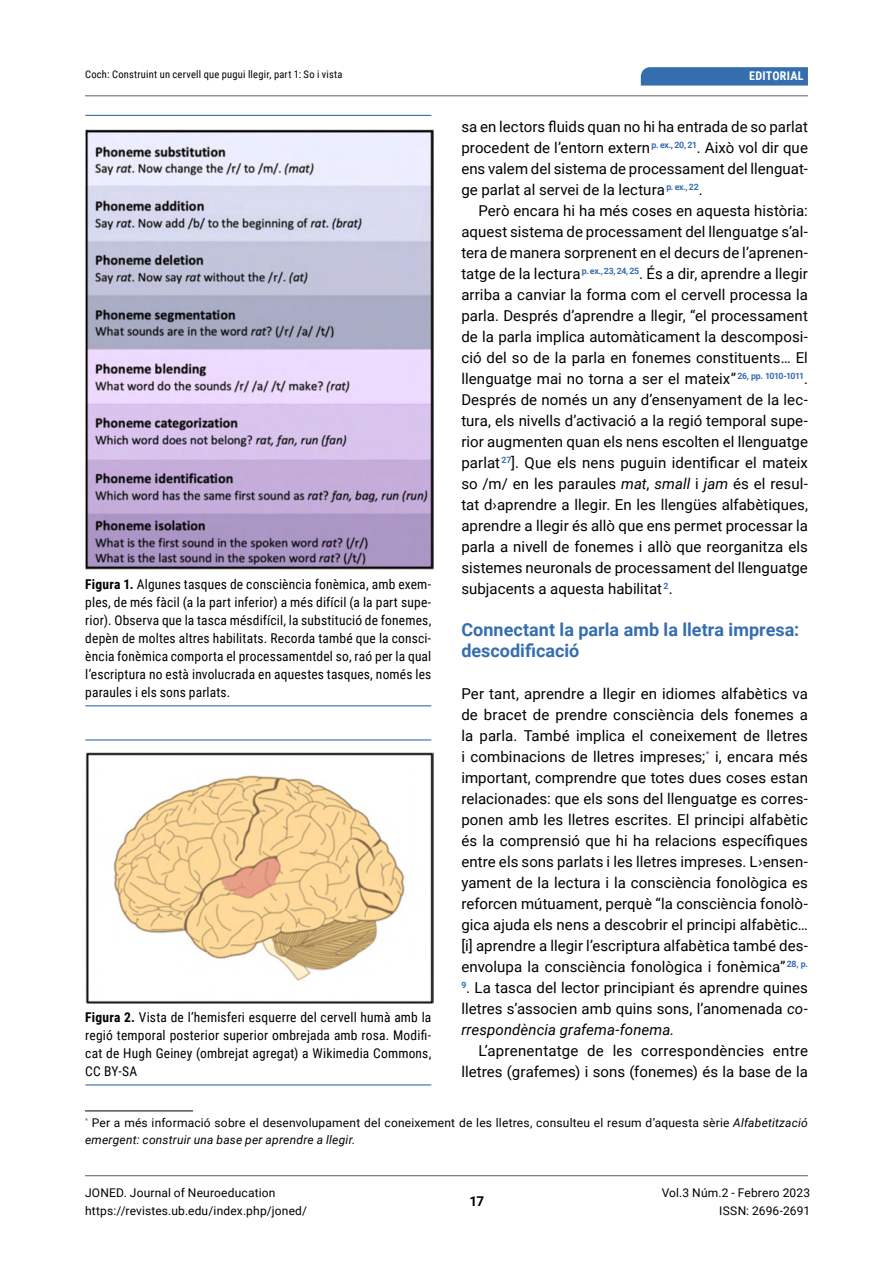
<style>
.page{position:relative;width:893px;height:1263px;background:#fff}
.page>*{position:absolute;margin:0;border:0;box-sizing:border-box;transform-origin:0 0}
.t1{font:700 18px/21px "Roboto";color:#356eaf}
.t2{font:15px/21px "Roboto";letter-spacing:.005em;color:#000;text-align:justify}
.t3{font:13.5px/18px "Roboto Condensed";letter-spacing:.01em;color:#000;text-align:justify}
.t4{font:700 13.5px "Roboto";color:#000}
.t5{font:12px/18px "Roboto";letter-spacing:.015em;color:#000}
.t6{font:700 12px "Roboto Condensed";letter-spacing:.02em;color:#fff}
.t7{font:10.5px "Roboto Condensed";letter-spacing:.025em;color:#000}
.s1{font-weight:700}
.s2{font-style:italic}
</style>
<div class="page">
<hr style="left:85px;top:1175px;width:723px;height:1px;background:#707172">
<hr style="left:85px;top:95px;width:723px;height:1px;background:#707172">
<svg style="left:641px;top:67px;width:167px;height:19px;background:#3c73b1"></svg>
<hr style="left:85px;top:1110px;width:108px;height:1px;background:#000">
<hr style="left:85px;top:115px;width:346px;height:1px;background:#356eaf">
<hr style="left:85px;top:705px;width:346px;height:1px;background:#356eaf">
<img style="left:85px;top:129px;width:349px;height:441px">
<hr style="left:85px;top:739px;width:346px;height:1px;background:#356eaf">
<hr style="left:85px;top:1084px;width:346px;height:1px;background:#356eaf">
<img style="left:85px;top:753px;width:349px;height:251px">
<p class="t7" style="left:85px;top:67px;width:259px">Coch: Construint un cervell que pugui llegir, part 1: So i vista</p>
<p class="t6" style="left:749px;top:68px;width:56px">EDITORIAL</p>
<p class="t3" style="left:85px;top:574px;width:347px"><span class="s1">Figura 1.</span> Algunes tasques de consciència fonèmica, amb exem&shy;ples, de més fàcil (a la part inferior) a més difícil (a la part supe&shy;rior). Observa que la tasca més difícil, la substitució de fonemes, depèn de moltes altres habilitats. Recorda també que la consci&shy;ència fonèmica comporta el processament del so, raó per la qual l’escriptura no està involucrada en aquestes tasques, només les paraules i els sons parlats.</p>
<p class="t3" style="left:85px;top:1007px;width:347px"><span class="s1">Figura 2.</span> Vista de l’hemisferi esquerre del cervell humà amb la regió temporal posterior superior ombrejada amb rosa. Modifi&shy;cat de Hugh Geiney (ombrejat agregat) a Wikimedia Commons, CC BY-SA</p>
<p class="t2" style="left:461px;top:115px;width:348px">sa en lectors fluids quan no hi ha entrada de so parlat procedent de l’entorn extern <sup>p.</sup> <sup>ex.,</sup> <sup>20,</sup> <sup>21</sup>. Això vol dir que ens valem del sistema de processament del llenguat&shy;ge parlat al servei de la lectura <sup>p.</sup> <sup>ex.,</sup> <sup>22</sup>.</p>
<p class="t2" style="left:461px;top:199px;width:348px;text-indent:17px">Però encara hi ha més coses en aquesta història: aquest sistema de processament del llenguatge s’al&shy;tera de manera sorprenent en el decurs de l’aprenen&shy;tatge de la lectura <sup>p.</sup> <sup>ex.,</sup> <sup>23,</sup> <sup>24,</sup> <sup>25</sup>. És a dir, aprendre a llegir arriba a canviar la forma com el cervell processa la parla. Després d’aprendre a llegir, “el processament de la parla implica automàticament la descomposi&shy;ció del so de la parla en fonemes constituents… El llenguatge mai no torna a ser el mateix” <sup>26,</sup> <sup>pp.</sup> <sup>1010-1011</sup>.<br>Després de només un any d’ensenyament de la lec&shy;tura, els nivells d’activació a la regió temporal supe&shy;rior augmenten quan els nens escolten el llenguatge parlat <sup>27</sup>]. Que els nens puguin identificar el mateix so /m/ en les paraules <span class="s2">mat</span>, <span class="s2">small</span> i <span class="s2">jam</span> és el resul&shy;tat d›aprendre a llegir. En les llengües alfabètiques, aprendre a llegir és allò que ens permet processar la parla a nivell de fonemes i allò que reorganitza els sistemes neuronals de processament del llenguatge subjacents a aquesta habilitat <sup>2</sup>.</p>
<p class="t1" style="left:461px;top:618px;width:339px">Connectant la parla amb la lletra impresa: descodificació</p>
<p class="t2" style="left:461px;top:682px;width:348px">Per tant, aprendre a llegir en idiomes alfabètics va de bracet de prendre consciència dels fonemes a la parla. També implica el coneixement de lletres i combinacions de lletres impreses;<sup>*</sup> i, encara més important, comprendre que totes dues coses estan relacionades: que els sons del llenguatge es corres&shy;ponen amb les lletres escrites. El principi alfabètic és la comprensió que hi ha relacions específiques entre els sons parlats i les lletres impreses. L›ensen&shy;yament de la lectura i la consciència fonològica es reforcen mútuament, perquè “la consciència fonolò&shy;gica ajuda els nens a descobrir el principi alfabètic… [i] aprendre a llegir l’escriptura alfabètica també des&shy;envolupa la consciència fonològica i fonèmica” <sup>28,</sup> <sup>p.</sup></p>
<p class="t2" style="left:461px;top:976px;width:348px"><sup>9</sup>. La tasca del lector principiant és aprendre quines lletres s’associen amb quins sons, l’anomenada <span class="s2">co&shy;rrespondència grafema-fonema.</span></p>
<p class="t2" style="left:461px;top:1039px;width:348px;text-align:right">L’aprenentatge de les correspondències entre lletres (grafemes) i sons (fonemes) és la base de la</p>
<p class="t5" style="left:85px;top:1114px;width:724px;line-height:16.5px"><sup>*</sup> Per a més informació sobre el desenvolupament del coneixement de les lletres, consulteu el resum d’aquesta sèrie <span class="s2">Alfabetització emergent: construir una base per aprendre a llegir</span>.</p>
<p class="t5" style="left:85px;top:1183px;width:224px">JONED. Journal of Neuroeducation https://revistes.ub.edu/index.php/joned/</p>
<p class="t5" style="left:662px;top:1183px;width:150px;text-align:right">Vol.3 Núm.2 - Febrero 2023<br>ISSN: 2696-2691</p>
<p class="t4" style="left:469px;top:1192px;width:16px">17</p>
</div>
